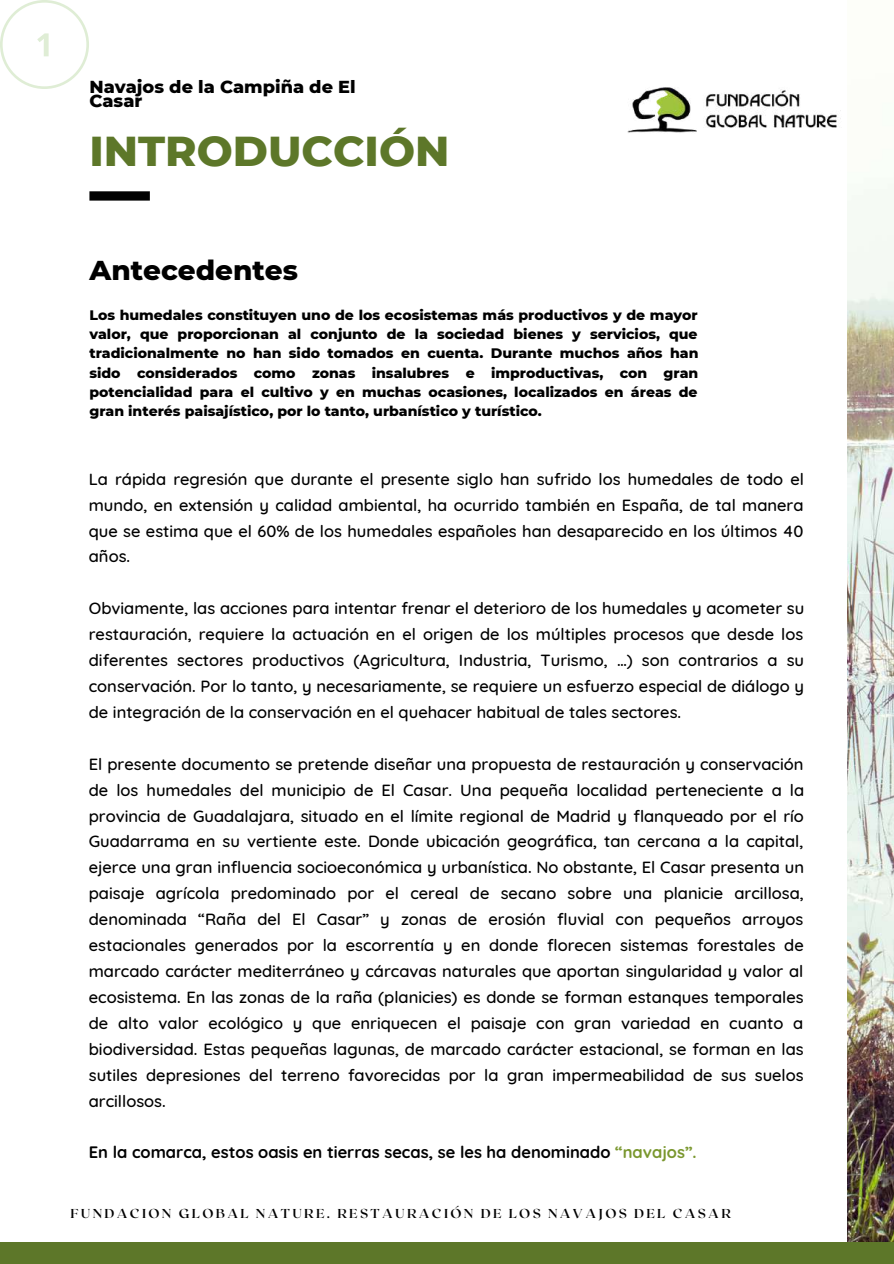
<style>
.page{position:relative;width:894px;height:1264px;background:#fff}
.page>*{position:absolute;margin:0;border:0;box-sizing:border-box;transform-origin:0 0}
.t1{font:800 42.6px "Montserrat";color:#5d7729}
.t2{font:800 27.9px "Montserrat";color:#000}
.t3{font:800 17.7px/15px "Montserrat";color:#000}
.t4{font:500 16.5px/26px "Quicksand";color:#000;text-align:justify}
.t5{font:700 16.5px "Quicksand";color:#000}
.t6{font:800 14.1px/19.2px "Montserrat";color:#000;text-align:justify}
.t7{font:700 12.9px "Roxborough CF";letter-spacing:.18em;color:#000}
.s1{color:#7a972e}
</style>
<div class="page">
<div style="left:89px;top:191px;width:61px;height:10px;background:#000"></div>
<img style="left:847px;top:184px;width:46px;height:1058px">
<div style="left:0;top:1242px;width:893px;height:21px;background:#5d7729"></div>
<svg style="left:0;top:0;width:89px;height:89px"></svg>
<img style="left:627px;top:87px;width:214px;height:46px">
<p class="t3" style="left:89px;top:79px;width:268px">Navajos de la Campiña de El<br>Casar</p>
<h1 class="t1" style="left:89px;top:125px;width:361px">INTRODUCCIÓN</h1>
<h2 class="t2" style="left:89px;top:253px;width:210px">Antecedentes</h2>
<p class="t6" style="left:89px;top:305px;width:610px">Los humedales constituyen uno de los ecosistemas más productivos y de mayor valor, que proporcionan al conjunto de la sociedad bienes y servicios, que tradicionalmente no han sido tomados en cuenta. Durante muchos años han sido considerados como zonas insalubres e improductivas, con gran potencialidad para el cultivo y en muchas ocasiones, localizados en áreas de gran interés paisajístico, por lo tanto, urbanístico y turístico.</p>
<p class="t4" style="left:89px;top:465px;width:716px">La rápida regresión que durante el presente siglo han sufrido los humedales de todo el mundo, en extensión y calidad ambiental, ha ocurrido también en España, de tal manera que se estima que el 60% de los humedales españoles han desaparecido en los últimos 40 años.</p>
<p class="t4" style="left:89px;top:595px;width:716px">Obviamente, las acciones para intentar frenar el deterioro de los humedales y acometer su restauración, requiere la actuación en el origen de los múltiples procesos que desde los diferentes sectores productivos (Agricultura, Industria, Turismo, …) son contrarios a su conservación. Por lo tanto, y necesariamente, se requiere un esfuerzo especial de diálogo y de integración de la conservación en el quehacer habitual de tales sectores.</p>
<p class="t4" style="left:89px;top:750px;width:716px">El presente documento se pretende diseñar una propuesta de restauración y conservación de los humedales del municipio de El Casar. Una pequeña localidad perteneciente a la provincia de Guadalajara, situado en el límite regional de Madrid y flanqueado por el río Guadarrama en su vertiente este. Donde ubicación geográfica, tan cercana a la capital, ejerce una gran influencia socioeconómica y urbanística. No obstante, El Casar presenta un paisaje agrícola predominado por el cereal de secano sobre una planicie arcillosa, denominada “Raña del El Casar” y zonas de erosión fluvial con pequeños arroyos estacionales generados por la escorrentía y en donde florecen sistemas forestales de marcado carácter mediterráneo y cárcavas naturales que aportan singularidad y valor al ecosistema. En las zonas de la raña (planicies) es donde se forman estanques temporales de alto valor ecológico y que enriquecen el paisaje con gran variedad en cuanto a biodiversidad. Estas pequeñas lagunas, de marcado carácter estacional, se forman en las sutiles depresiones del terreno favorecidas por la gran impermeabilidad de sus suelos arcillosos.</p>
<p class="t5" style="left:89px;top:1141px;width:609px">En la comarca, estos oasis en tierras secas, se les ha denominado <span class="s1">“navajos”.</span></p>
<p class="t7" style="left:70px;top:1204px;width:661px">FUNDACION GLOBAL NATURE. RESTAURACIÓN DE LOS NAVAJOS DEL CASAR</p>
</div>
